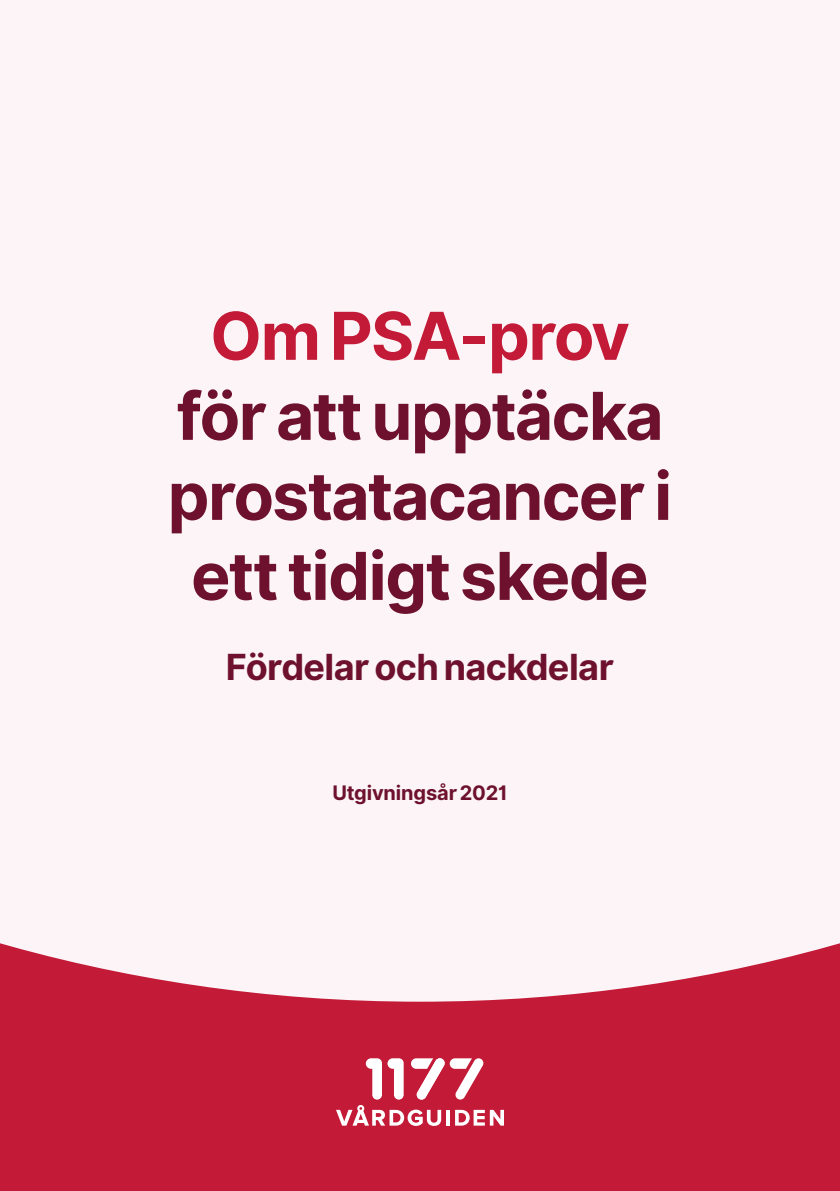
<style>
.page{position:relative;width:840px;height:1191px;background:#fff}
.page>*{position:absolute;margin:0;border:0;box-sizing:border-box;transform-origin:0 0}
.t1{font:700 66px/80px "Inter";letter-spacing:-.025em;color:#6e112e;text-align:center}
.t2{font:700 66px "Inter";letter-spacing:-.03em;color:#c31a37}
.t3{font:700 36px "Inter";letter-spacing:-.015em;color:#6e112e}
.t4{font:700 20px "Inter";letter-spacing:-.01em;color:#6e112e}
</style>
<div class="page">
<div style="left:0;top:0;width:839px;height:1191px;background:#fcf4f7"></div>
<svg style="left:0;top:943px;width:839px;height:248px;fill:#c31a37"></svg>
<hr style="left:446px;top:1109px;width:3px;height:16px;background:#fff">
<svg style="left:455px;top:1109px;width:48px;height:16px"></svg>
<svg style="left:336px;top:1105px;width:105px;height:20px"></svg>
<svg style="left:365px;top:1058px;width:38px;height:41px"></svg>
<svg style="left:411px;top:1058px;width:73px;height:41px"></svg>
<p class="t2" style="left:210px;top:297px;width:421px">Om PSA-prov</p>
<p class="t1" style="left:168px;top:376px;width:505px">för att upptäcka prostatacancer i ett tidigt skede</p>
<p class="t3" style="left:226px;top:645px;width:389px">Fördelar och nackdelar</p>
<p class="t4" style="left:332px;top:781px;width:176px">Utgivningsår 2021</p>
</div>
